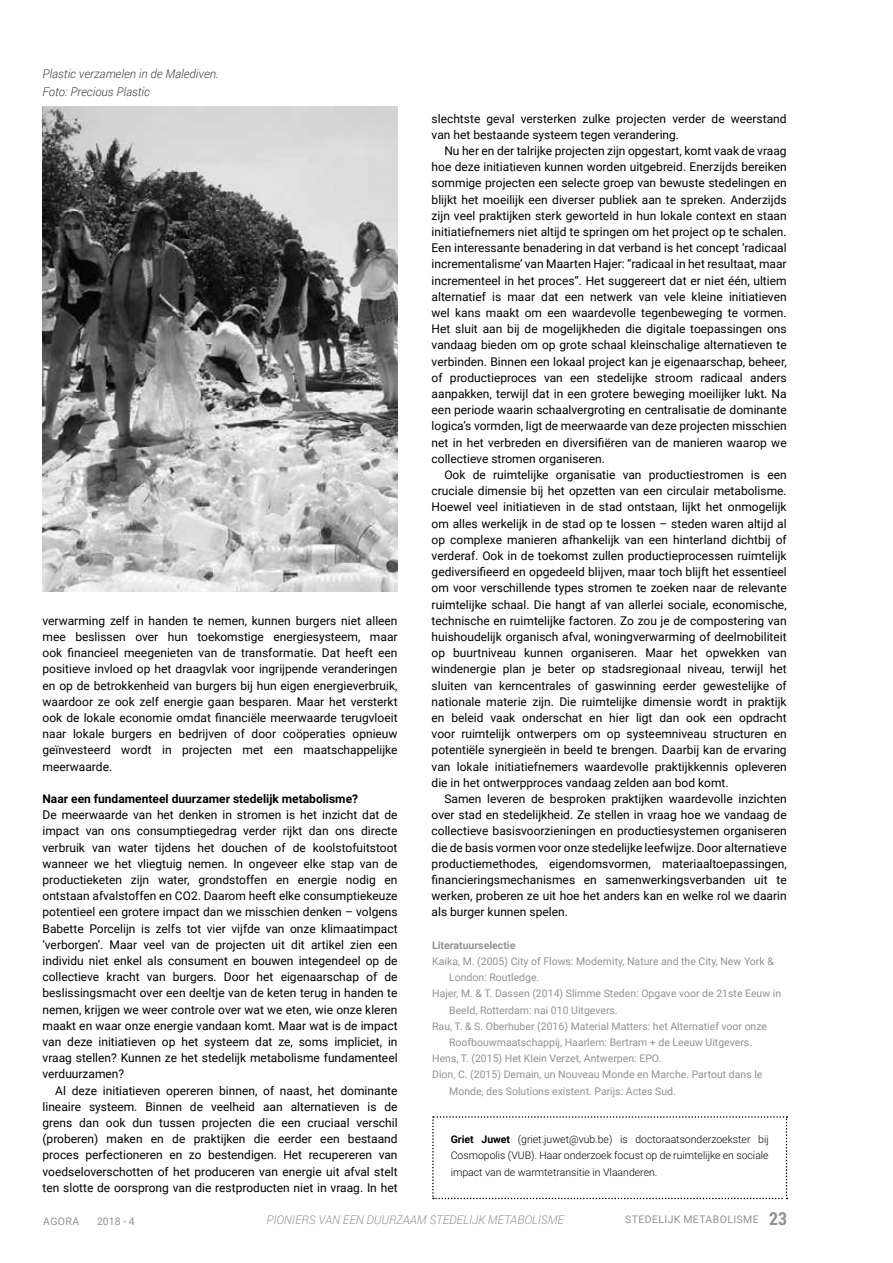
<style>
.page{position:relative;width:893px;height:1263px;background:#fff}
.page>*{position:absolute;margin:0;border:0;box-sizing:border-box;transform-origin:0 0}
.t1{font:12px/16.2px "Roboto";color:#000;text-align:justify}
.t2{font:italic 300 12px/18px "Roboto";color:#3c3c3b}
.t3{font:700 12px "Roboto";color:#000}
.t4{font:italic 300 12px "Roboto";color:#929292}
.t5{font:10.5px "Roboto";color:#929292}
.t6{font:300 10.5px/16.2px "Roboto";color:#000;text-align:justify}
.t7{font:10.5px "Roboto";letter-spacing:.035em;color:#929292}
.t8{font:700 10.5px "Roboto";color:#929292}
.s1{font-weight:700}
.s2{font-family:"Roboto Condensed";font-weight:700;font-size:18px}
</style>
<div class="page">
<img style="left:43px;top:106px;width:355px;height:485px">
<svg style="left:432px;top:1116px;width:355px;height:83px"></svg>
<p class="t2" style="left:43px;top:64px;width:178px">Plastic verzamelen in de Malediven.<br>Foto: Precious Plastic</p>
<p class="t1" style="left:43px;top:612px;width:357px">verwarming zelf in handen te nemen, kunnen burgers niet alleen mee beslissen over hun toekomstige energiesysteem, maar ook financieel meegenieten van de transformatie. Dat heeft een positieve invloed op het draagvlak voor ingrijpende veranderingen en op de betrokkenheid van burgers bij hun eigen energieverbruik, waardoor ze ook zelf energie gaan besparen. Maar het versterkt ook de lokale economie omdat financiële meerwaarde terugvloeit naar lokale burgers en bedrijven of door coöperaties opnieuw geïnvesteerd wordt in projecten met een maatschappelijke meerwaarde.</p>
<p class="t3" style="left:43px;top:790px;width:317px">Naar een fundamenteel duurzamer stedelijk metabolisme?</p>
<p class="t1" style="left:43px;top:806px;width:357px">De meerwaarde van het denken in stromen is het inzicht dat de impact van ons consumptiegedrag verder rijkt dan ons directe verbruik van water tijdens het douchen of de koolstofuitstoot wanneer we het vliegtuig nemen. In ongeveer elke stap van de productieketen zijn water, grondstoffen en energie nodig en ontstaan afvalstoffen en CO2. Daarom heeft elke consumptiekeuze potentieel een grotere impact dan we misschien denken – volgens Babette Porcelijn is zelfs tot vier vijfde van onze klimaatimpact ‘verborgen’. Maar veel van de projecten uit dit artikel zien een individu niet enkel als consument en bouwen integendeel op de collectieve kracht van burgers. Door het eigenaarschap of de beslissingsmacht over een deeltje van de keten terug in handen te nemen, krijgen we weer controle over wat we eten, wie onze kleren maakt en waar onze energie vandaan komt. Maar wat is de impact van deze initiatieven op het systeem dat ze, soms impliciet, in vraag stellen? Kunnen ze het stedelijk metabolisme fundamenteel verduurzamen?</p>
<p class="t1" style="left:43px;top:1082px;width:357px;text-indent:13px">Al deze initiatieven opereren binnen, of naast, het dominante lineaire systeem. Binnen de veelheid aan alternatieven is de grens dan ook dun tussen projecten die een cruciaal verschil (proberen) maken en de praktijken die eerder een bestaand proces perfectioneren en zo bestendigen. Het recupereren van voedseloverschotten of het produceren van energie uit afval stelt ten slotte de oorsprong van die restproducten niet in vraag. In het</p>
<p class="t1" style="left:432px;top:110px;width:357px">slechtste geval versterken zulke projecten verder de weerstand van het bestaande systeem tegen verandering.</p>
<p class="t1" style="left:432px;top:142px;width:357px;text-indent:13px">Nu her en der talrijke projecten zijn opgestart, komt vaak de vraag hoe deze initiatieven kunnen worden uitgebreid. Enerzijds bereiken sommige projecten een selecte groep van bewuste stedelingen en blijkt het moeilijk een diverser publiek aan te spreken. Anderzijds zijn veel praktijken sterk geworteld in hun lokale context en staan initiatiefnemers niet altijd te springen om het project op te schalen.<br>Een interessante benadering in dat verband is het concept ‘radicaal incrementalisme’ van Maarten Hajer: “radicaal in het resultaat, maar incrementeel in het proces”. Het suggereert dat er niet één, ultiem alternatief is maar dat een netwerk van vele kleine initiatieven wel kans maakt om een waardevolle tegenbeweging te vormen.<br>Het sluit aan bij de mogelijkheden die digitale toepassingen ons vandaag bieden om op grote schaal kleinschalige alternatieven te verbinden. Binnen een lokaal project kan je eigenaarschap, beheer, of productieproces van een stedelijke stroom radicaal anders aanpakken, terwijl dat in een grotere beweging moeilijker lukt. Na een periode waarin schaalvergroting en centralisatie de dominante logica’s vormden, ligt de meerwaarde van deze projecten misschien net in het verbreden en diversifiëren van de manieren waarop we collectieve stromen organiseren.</p>
<p class="t1" style="left:432px;top:466px;width:357px;text-indent:13px">Ook de ruimtelijke organisatie van productiestromen is een cruciale dimensie bij het opzetten van een circulair metabolisme.<br>Hoewel veel initiatieven in de stad ontstaan, lijkt het onmogelijk om alles werkelijk in de stad op te lossen – steden waren altijd al op complexe manieren afhankelijk van een hinterland dichtbij of verderaf. Ook in de toekomst zullen productieprocessen ruimtelijk gediversifieerd en opgedeeld blijven, maar toch blijft het essentieel om voor verschillende types stromen te zoeken naar de relevante ruimtelijke schaal. Die hangt af van allerlei sociale, economische, technische en ruimtelijke factoren. Zo zou je de compostering van huishoudelijk organisch afval, woningverwarming of deelmobiliteit op buurtniveau kunnen organiseren. Maar het opwekken van windenergie plan je beter op stadsregionaal niveau, terwijl het sluiten van kerncentrales of gaswinning eerder gewestelijke of nationale materie zijn. Die ruimtelijke dimensie wordt in praktijk en beleid vaak onderschat en hier ligt dan ook een opdracht voor ruimtelijk ontwerpers om op systeemniveau structuren en potentiële synergieën in beeld te brengen. Daarbij kan de ervaring van lokale initiatiefnemers waardevolle praktijkkennis opleveren die in het ontwerpproces vandaag zelden aan bod komt.</p>
<p class="t1" style="left:432px;top:790px;width:357px;text-indent:13px">Samen leveren de besproken praktijken waardevolle inzichten over stad en stedelijkheid. Ze stellen in vraag hoe we vandaag de collectieve basisvoorzieningen en productiesystemen organiseren die de basis vormen voor onze stedelijke leefwijze. Door alternatieve productiemethodes, eigendomsvormen, materiaaltoepassingen, financieringsmechanismes en samenwerkingsverbanden uit te werken, proberen ze uit hoe het anders kan en welke rol we daarin als burger kunnen spelen.</p>
<p class="t8" style="left:432px;top:938px;width:85px">Literatuurselectie</p>
<p class="t5" style="left:432px;top:954px;width:343px">Kaika, M. (2005) City of Flows: Modernity, Nature and the City, New York &amp;</p>
<p class="t5" style="left:449px;top:970px;width:92px">London: Routledge.</p>
<p class="t5" style="left:432px;top:986px;width:351px">Hajer, M. &amp; T. Dassen (2014) Slimme Steden: Opgave voor de 21ste Eeuw in</p>
<p class="t5" style="left:449px;top:1002px;width:170px">Beeld, Rotterdam: nai 010 Uitgevers.</p>
<p class="t5" style="left:432px;top:1019px;width:336px">Rau, T. &amp; S. Oberhuber (2016) Material Matters: het Alternatief voor onze</p>
<p class="t5" style="left:449px;top:1035px;width:304px">Roofbouwmaatschappij, Haarlem: Bertram + de Leeuw Uitgevers.</p>
<p class="t5" style="left:432px;top:1051px;width:231px">Hens, T. (2015) Het Klein Verzet, Antwerpen: EPO.</p>
<p class="t5" style="left:432px;top:1067px;width:332px">Dion, C. (2015) Demain, un Nouveau Monde en Marche. Partout dans le</p>
<p class="t5" style="left:449px;top:1083px;width:228px">Monde, des Solutions existent. Parijs: Actes Sud.</p>
<p class="t6" style="left:451px;top:1131px;width:320px"><span class="s1">Griet Juwet</span> (griet.juwet@vub.be) is doctoraatsonderzoekster bij Cosmopolis (VUB). Haar onderzoek focust op de ruimtelijke en sociale impact van de warmtetransitie in Vlaanderen.</p>
<p class="t5" style="left:43px;top:1214px;width:37px">AGORA</p>
<p class="t5" style="left:97px;top:1214px;width:39px">2018 - 4</p>
<p class="t4" style="left:266px;top:1212px;width:299px">PIONIERS VAN EEN DUURZAAM STEDELIJK METABOLISME</p>
<p class="t7" style="left:625px;top:1211px;width:163px">STEDELIJK METABOLISME <span class="s2">23</span></p>
</div>
